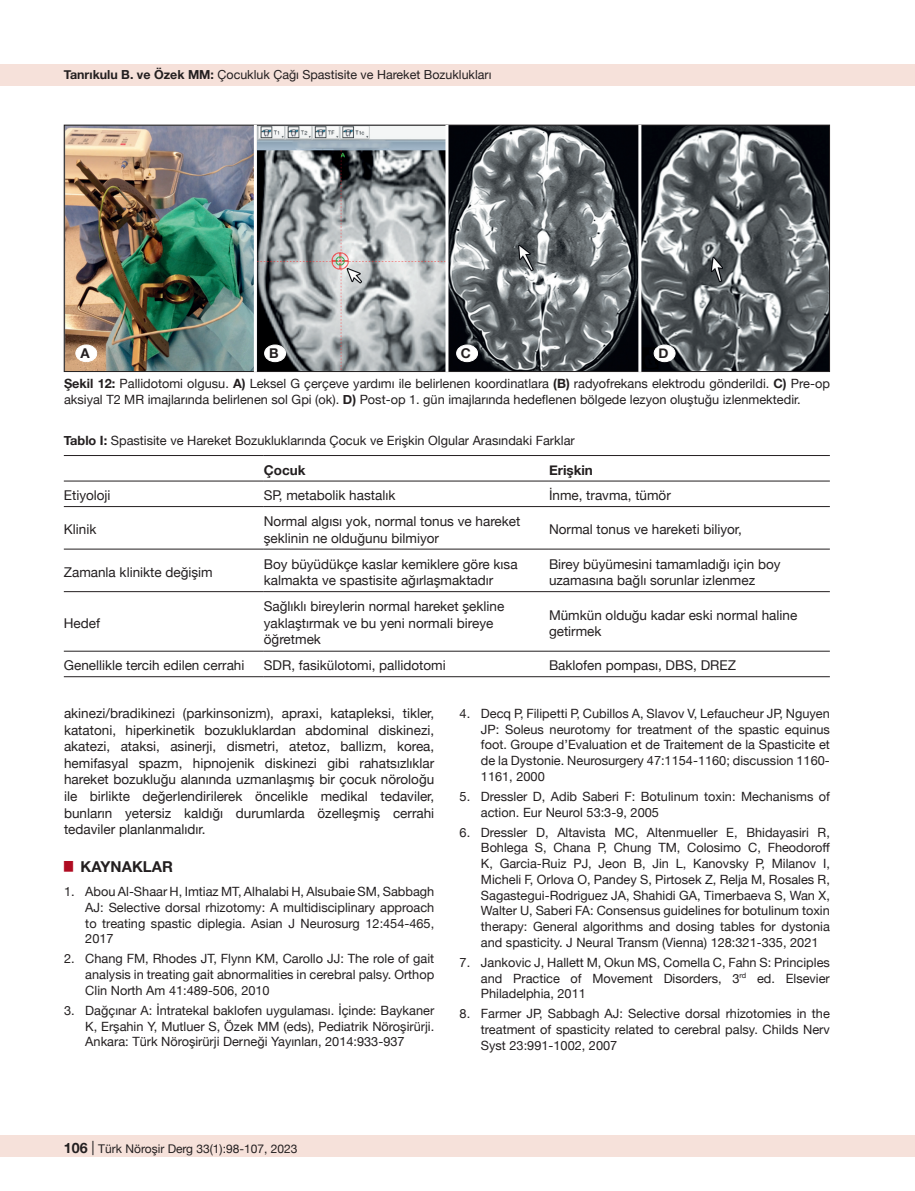
<style>
.page{position:relative;width:915px;height:1191px;background:#fff}
.page>*{position:absolute;margin:0;border:0;box-sizing:border-box;transform-origin:0 0}
.t1{font:700 15px "Helvetica Neue";color:#231f20}
.t2{font:13.5px/16.5px "Helvetica Neue";color:#231f20}
.t3{font:700 13.5px "Helvetica Neue";color:#231f20}
.EndNote_Bibliography{font:12.75px/15.8px "Helvetica Neue";color:#231f20;text-align:justify}
.t4{font:12.45px "Helvetica Neue";color:#231f20}
.t5{font:12px "Helvetica Neue";color:#231f20}
.s1{font-weight:700}
.s2{font-weight:700;font-size:14.25px}
.s3{font-size:14.25px}
</style>
<div class="page">
<div style="left:0;top:1135px;width:914px;height:22px;background:#f6e1da"></div>
<div style="left:0;top:64px;width:914px;height:21px;background:#f6e1da"></div>
<img style="left:66px;top:127px;width:761px;height:243px">
<div style="left:64px;top:125px;width:383px;height:247px;border:1px solid #231f20"></div>
<div style="left:446px;top:125px;width:383px;height:247px;border:1px solid #231f20"></div>
<div style="left:76px;top:345px;width:21px;height:17px;background:#fff;border-radius:50%"></div>
<div style="left:76px;top:345px;width:21px;height:17px;border:1px solid #fff;border-radius:50%"></div>
<div style="left:264px;top:345px;width:21px;height:17px;background:#fff;border-radius:50%"></div>
<div style="left:264px;top:345px;width:21px;height:17px;border:1px solid #fff;border-radius:50%"></div>
<div style="left:456px;top:345px;width:21px;height:17px;background:#fff;border-radius:50%"></div>
<div style="left:456px;top:345px;width:21px;height:17px;border:1px solid #fff;border-radius:50%"></div>
<div style="left:654px;top:345px;width:20px;height:17px;background:#fff;border-radius:50%"></div>
<div style="left:653px;top:345px;width:22px;height:17px;border:1px solid #fff;border-radius:50%"></div>
<hr style="left:64px;top:506px;width:200px;height:1px;background:#231f20">
<hr style="left:264px;top:506px;width:285px;height:1px;background:#231f20">
<hr style="left:549px;top:506px;width:280px;height:1px;background:#231f20">
<hr style="left:64px;top:549px;width:200px;height:1px;background:#231f20">
<hr style="left:264px;top:549px;width:285px;height:1px;background:#231f20">
<hr style="left:549px;top:549px;width:280px;height:1px;background:#231f20">
<hr style="left:64px;top:591px;width:200px;height:1px;background:#231f20">
<hr style="left:264px;top:591px;width:285px;height:1px;background:#231f20">
<hr style="left:549px;top:591px;width:280px;height:1px;background:#231f20">
<hr style="left:64px;top:651px;width:200px;height:1px;background:#231f20">
<hr style="left:264px;top:651px;width:285px;height:1px;background:#231f20">
<hr style="left:549px;top:651px;width:280px;height:1px;background:#231f20">
<hr style="left:64px;top:455px;width:200px;height:1px;background:#231f20">
<hr style="left:264px;top:455px;width:285px;height:1px;background:#231f20">
<hr style="left:549px;top:455px;width:280px;height:1px;background:#231f20">
<hr style="left:64px;top:480px;width:200px;height:1px;background:#231f20">
<hr style="left:264px;top:480px;width:285px;height:1px;background:#231f20">
<hr style="left:549px;top:480px;width:280px;height:1px;background:#231f20">
<hr style="left:64px;top:676px;width:200px;height:1px;background:#231f20">
<hr style="left:264px;top:676px;width:285px;height:1px;background:#231f20">
<hr style="left:549px;top:676px;width:280px;height:1px;background:#231f20">
<hr style="left:254px;top:125px;width:3px;height:247px;background:#fff">
<hr style="left:445px;top:125px;width:3px;height:247px;background:#fff">
<hr style="left:638px;top:125px;width:3px;height:247px;background:#fff">
<p class="t4" style="left:64px;top:66px;width:429px"><span class="s1">Tanrıkulu B. ve Özek MM:</span> Çocukluk Çağı Spastisite ve Hareket Bozuklukları</p>
<p class="t3" style="left:80px;top:343px;width:11px">A</p>
<p class="t3" style="left:269px;top:343px;width:11px">B</p>
<p class="t3" style="left:460px;top:343px;width:12px">C</p>
<p class="t3" style="left:658px;top:343px;width:12px">D</p>
<p class="EndNote_Bibliography" style="left:64px;top:376px;width:767px"><span class="s1">Şekil 12:</span> Pallidotomi olgusu. <span class="s1">A)</span> Leksel G çerçeve yardımı ile belirlenen koordinatlara <span class="s1">(B)</span> radyofrekans elektrodu gönderildi. <span class="s1">C)</span> Pre-op aksiyal T2 MR imajlarında belirlenen sol Gpi (ok). <span class="s1">D)</span> Post-op 1. gün imajlarında hedeflenen bölgede lezyon oluştuğu izlenmektedir.</p>
<p class="EndNote_Bibliography" style="left:64px;top:433px;width:512px"><span class="s1">Tablo I:</span> Spastisite ve Hareket Bozukluklarında Çocuk ve Erişkin Olgular Arasındaki Farklar</p>
<p class="t3" style="left:264px;top:459px;width:43px">Çocuk</p>
<p class="t3" style="left:549px;top:459px;width:45px">Erişkin</p>
<p class="t2" style="left:64px;top:488px;width:48px">Etiyoloji</p>
<p class="t2" style="left:264px;top:488px;width:133px">SP, metabolik hastalık</p>
<p class="t2" style="left:549px;top:488px;width:123px">İnme, travma, tümör</p>
<p class="t2" style="left:64px;top:522px;width:34px">Klinik</p>
<p class="t2" style="left:264px;top:514px;width:258px">Normal algısı yok, normal tonus ve hareket şeklinin ne olduğunu bilmiyor</p>
<p class="t2" style="left:549px;top:522px;width:194px">Normal tonus ve hareketi biliyor,</p>
<p class="t2" style="left:64px;top:564px;width:150px">Zamanla klinikte değişim</p>
<p class="t2" style="left:264px;top:556px;width:255px">Boy büyüdükçe kaslar kemiklere göre kısa kalmakta ve spastisite ağırlaşmaktadır</p>
<p class="t2" style="left:549px;top:556px;width:233px">Birey büyümesini tamamladığı için boy uzamasına bağlı sorunlar izlenmez</p>
<p class="t2" style="left:64px;top:615px;width:38px">Hedef</p>
<p class="t2" style="left:264px;top:599px;width:242px">Sağlıklı bireylerin normal hareket şekline yaklaştırmak ve bu yeni normali bireye öğretmek</p>
<p class="t2" style="left:549px;top:607px;width:250px">Mümkün olduğu kadar eski normal haline getirmek</p>
<p class="t2" style="left:64px;top:658px;width:182px">Genellikle tercih edilen cerrahi</p>
<p class="t2" style="left:264px;top:658px;width:183px">SDR, fasikülotomi, pallidotomi</p>
<p class="t2" style="left:549px;top:658px;width:188px">Baklofen pompası, DBS, DREZ</p>
<p class="t2" style="left:64px;top:706px;width:371px;text-align:justify">akinezi/bradikinezi (parkinsonizm), apraxi, katapleksi, tikler, katatoni, hiperkinetik bozukluklardan abdominal diskinezi, akatezi, ataksi, asinerji, dismetri, atetoz, ballizm, korea, hemifasyal spazm, hipnojenik diskinezi gibi rahatsızlıklar hareket bozukluğu alanında uzmanlaşmış bir çocuk nöroloğu ile birlikte değerlendirilerek öncelikle medikal tedaviler, bunların yetersiz kaldığı durumlarda özelleşmiş cerrahi tedaviler planlanmalıdır.</p>
<p class="t1" style="left:64px;top:854px;width:110px"><sup>█</sup> KAYNAKLAR</p>
<p class="EndNote_Bibliography" style="left:85px;top:884px;width:350px;text-indent:-21px">1. Abou Al-Shaar H, Imtiaz MT, Alhalabi H, Alsubaie SM, Sabbagh AJ: Selective dorsal rhizotomy: A multidisciplinary approach to treating spastic diplegia. Asian J Neurosurg 12:454-465, 2017</p>
<p class="EndNote_Bibliography" style="left:85px;top:951px;width:350px;text-indent:-21px">2. Chang FM, Rhodes JT, Flynn KM, Carollo JJ: The role of gait analysis in treating gait abnormalities in cerebral palsy. Orthop Clin North Am 41:489-506, 2010</p>
<p class="EndNote_Bibliography" style="left:85px;top:1003px;width:350px;text-indent:-21px">3. Dağçınar A: İntratekal baklofen uygulaması. İçinde: Baykaner K, Erşahin Y, Mutluer S, Özek MM (eds), Pediatrik Nöroşirürji.<br>Ankara: Türk Nöroşirürji Derneği Yayınları, 2014:933-937</p>
<p class="EndNote_Bibliography" style="left:480px;top:706px;width:350px;text-indent:-21px">4. Decq P, Filipetti P, Cubillos A, Slavov V, Lefaucheur JP, Nguyen JP: Soleus neurotomy for treatment of the spastic equinus foot. Groupe d’Evaluation et de Traitement de la Spasticite et de la Dystonie. Neurosurgery 47:1154-1160; discussion 1160- 1161, 2000</p>
<p class="EndNote_Bibliography" style="left:480px;top:789px;width:350px;text-indent:-21px">5. Dressler D, Adib Saberi F: Botulinum toxin: Mechanisms of action. Eur Neurol 53:3-9, 2005</p>
<p class="EndNote_Bibliography" style="left:480px;top:825px;width:350px;text-indent:-21px">6. Dressler D, Altavista MC, Altenmueller E, Bhidayasiri R, Bohlega S, Chana P, Chung TM, Colosimo C, Fheodoroff K, Garcia-Ruiz PJ, Jeon B, Jin L, Kanovsky P, Milanov I, Micheli F, Orlova O, Pandey S, Pirtosek Z, Relja M, Rosales R, Sagastegui-Rodriguez JA, Shahidi GA, Timerbaeva S, Wan X, Walter U, Saberi FA: Consensus guidelines for botulinum toxin therapy: General algorithms and dosing tables for dystonia and spasticity. J Neural Transm (Vienna) 128:321-335, 2021</p>
<p class="EndNote_Bibliography" style="left:480px;top:955px;width:350px;text-indent:-21px">7. Jankovic J, Hallett M, Okun MS, Comella C, Fahn S: Principles and Practice of Movement Disorders, 3<sup>rd</sup> ed. Elsevier Philadelphia, 2011</p>
<p class="EndNote_Bibliography" style="left:480px;top:1006px;width:350px;text-indent:-21px">8. Farmer JP, Sabbagh AJ: Selective dorsal rhizotomies in the treatment of spasticity related to cerebral palsy. Childs Nerv Syst 23:991-1002, 2007</p>
<p class="t5" style="left:63px;top:1140px;width:235px"><span class="s2">106</span> <span class="s3">|</span> Türk Nöroşir Derg 33(1):98-107, 2023</p>
</div>
